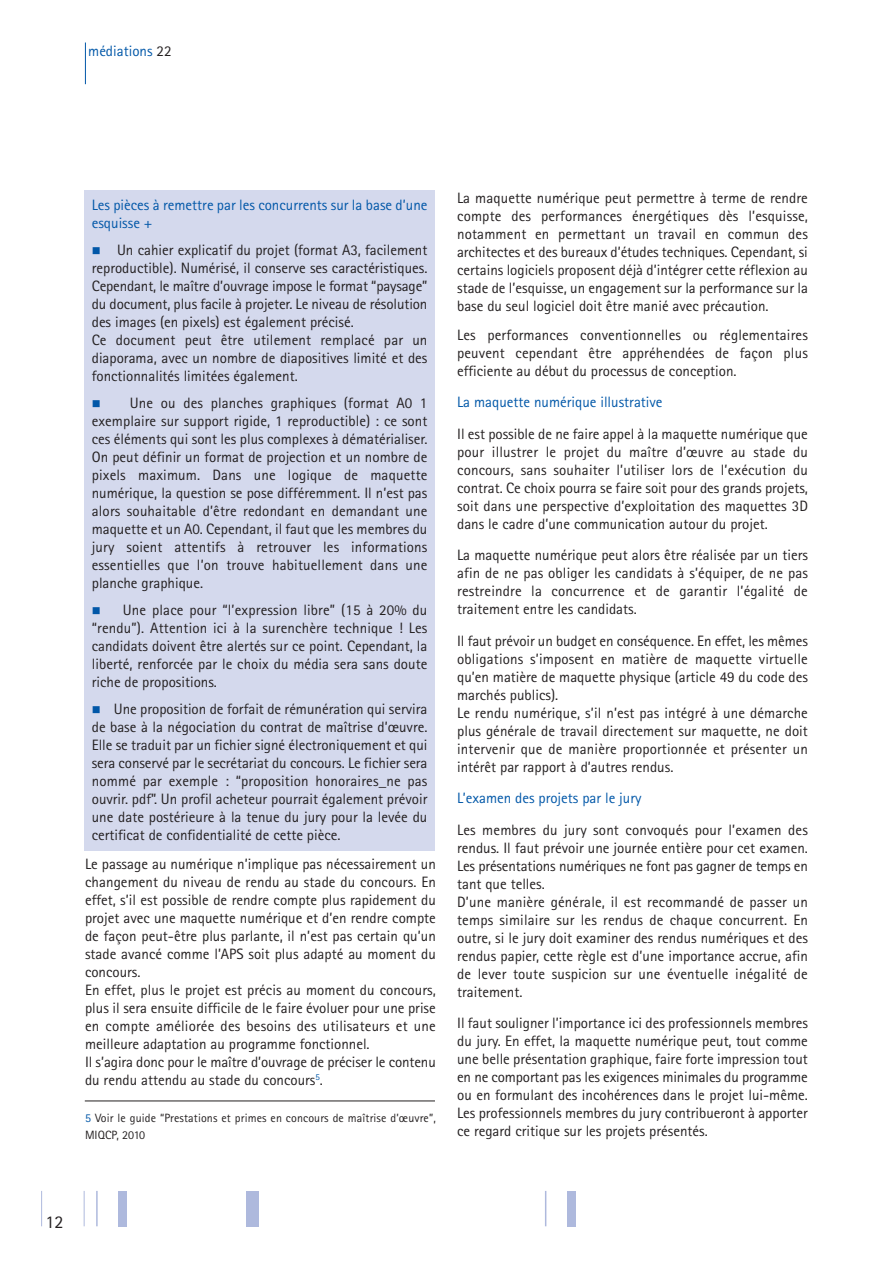
<style>
.page{position:relative;width:893px;height:1263px;background:#fff}
.page>*{position:absolute;margin:0;border:0;box-sizing:border-box;transform-origin:0 0}
.t1{font:18px "Agfa Rotis Sans Serif";color:#231f20}
.t2{font:15px/18px "Agfa Rotis Sans Serif";color:#231f20;text-align:justify}
.t3{font:15px/18px "Agfa Rotis Sans Serif";color:#0157a8}
.t4{font:12px/16.8px "Agfa Rotis Sans Serif";letter-spacing:.01em;color:#231f20}
.s1{color:#231f20}
.s2{color:#0157a8}
</style>
<div class="page">
<hr style="left:85px;top:43px;width:1px;height:41px;background:#0157a8">
<hr style="left:96px;top:1191px;width:2px;height:35px;background:#aeb9dd">
<hr style="left:84px;top:1191px;width:1px;height:35px;background:#aeb9dd">
<hr style="left:41px;top:1191px;width:1px;height:35px;background:#aeb9dd">
<div style="left:118px;top:1191px;width:9px;height:35px;background:#aeb9dd"></div>
<div style="left:246px;top:1191px;width:12px;height:35px;background:#aeb9dd"></div>
<hr style="left:545px;top:1191px;width:1px;height:35px;background:#aeb9dd">
<div style="left:567px;top:1191px;width:8px;height:35px;background:#aeb9dd"></div>
<div style="left:84px;top:191px;width:351px;height:660px;background:#d4d9ed"></div>
<hr style="left:85px;top:1101px;width:350px;height:1px;background:#231f20">
<p class="t3" style="left:88px;top:42px;width:85px">médiations <span class="s1">22</span></p>
<p class="t3" style="left:92px;top:196px;width:337px">Les pièces à remettre par les concurrents sur la base d’une esquisse +</p>
<p class="t2" style="left:92px;top:241px;width:337px;text-align:left;text-indent:25px">Un cahier explicatif du projet (format A3, facilement reproductible). Numérisé, il conserve ses caractéristiques.<br>Cependant, le maître d’ouvrage impose le format “paysage” du document, plus facile à projeter. Le niveau de résolution des images (en pixels) est également précisé.<br>Ce document peut être utilement remplacé par un diaporama, avec un nombre de diapositives limité et des fonctionnalités limitées également.</p>
<p class="t2" style="left:92px;top:394px;width:337px;text-indent:38px">Une ou des planches graphiques (format A0 1 exemplaire sur support rigide, 1 reproductible) : ce sont ces éléments qui sont les plus complexes à dématérialiser.<br>On peut définir un format de projection et un nombre de pixels maximum. Dans une logique de maquette numérique, la question se pose différemment. Il n’est pas alors souhaitable d’être redondant en demandant une maquette et un A0. Cependant, il faut que les membres du jury soient attentifs à retrouver les informations essentielles que l’on trouve habituellement dans une planche graphique.</p>
<p class="t2" style="left:92px;top:601px;width:337px;text-indent:31px">Une place pour “l’expression libre” (15 à 20% du “rendu”). Attention ici à la surenchère technique ! Les candidats doivent être alertés sur ce point. Cependant, la liberté, renforcée par le choix du média sera sans doute riche de propositions.</p>
<p class="t2" style="left:92px;top:700px;width:337px;text-indent:22px">Une proposition de forfait de rémunération qui servira de base à la négociation du contrat de maîtrise d’œuvre.<br>Elle se traduit par un fichier signé électroniquement et qui sera conservé par le secrétariat du concours. Le fichier sera nommé par exemple : “proposition honoraires_ne pas ouvrir. pdf”. Un profil acheteur pourrait également prévoir une date postérieure à la tenue du jury pour la levée du certificat de confidentialité de cette pièce.</p>
<p class="t2" style="left:85px;top:855px;width:352px;text-align:left">Le passage au numérique n’implique pas nécessairement un changement du niveau de rendu au stade du concours. En effet, s’il est possible de rendre compte plus rapidement du projet avec une maquette numérique et d’en rendre compte de façon peut être plus parlante, il n’est pas certain qu’un stade avancé comme l’APS soit plus adapté au moment du concours.<br>En effet, plus le projet est précis au moment du concours, plus il sera ensuite difficile de le faire évoluer pour une prise en compte améliorée des besoins des utilisateurs et une meilleure adaptation au programme fonctionnel.<br>Il s’agira donc pour le maître d’ouvrage de préciser le contenu du rendu attendu au stade du concours<sup>5</sup>.</p>
<p class="t4" style="left:85px;top:1109px;width:352px"><span class="s2">5</span> Voir le guide “Prestations et primes en concours de maîtrise d’oeuvre”,<br>MIQCP, 2010</p>
<p class="t2" style="left:457px;top:189px;width:352px">La maquette numérique peut permettre à terme de rendre compte des performances énergétiques dès l’esquisse, notamment en permettant un travail en commun des architectes et des bureaux d’études techniques. Cependant, si certains logiciels proposent déjà d’intégrer cette réflexion au stade de l’esquisse, un engagement sur la performance sur la base du seul logiciel doit être manié avec précaution.</p>
<p class="t2" style="left:457px;top:325px;width:352px">Les performances conventionnelles ou réglementaires peuvent cependant être appréhendées de façon plus efficiente au début du processus de conception.</p>
<p class="t3" style="left:457px;top:393px;width:207px">La maquette numérique illustrative</p>
<p class="t2" style="left:457px;top:424px;width:352px">Il est possible de ne faire appel à la maquette numérique que pour illustrer le projet du maître d’œuvre au stade du concours, sans souhaiter l’utiliser lors de l’exécution du contrat. Ce choix pourra se faire soit pour des grands projets, soit dans une perspective d’exploitation des maquettes 3D dans le cadre d’une communication autour du projet.</p>
<p class="t2" style="left:457px;top:546px;width:352px">La maquette numérique peut alors être réalisée par un tiers afin de ne pas obliger les candidats à s’équiper, de ne pas restreindre la concurrence et de garantir l’égalité de traitement entre les candidats.</p>
<p class="t2" style="left:457px;top:631px;width:352px;text-align:left">Il faut prévoir un budget en conséquence. En effet, les mêmes obligations s’imposent en matière de maquette virtuelle qu’en matière de maquette physique (article 49 du code des marchés publics).<br>Le rendu numérique, s’il n’est pas intégré à une démarche plus générale de travail directement sur maquette, ne doit intervenir que de manière proportionnée et présenter un intérêt par rapport à d’autres rendus.</p>
<p class="t3" style="left:457px;top:789px;width:186px">L’examen des projets par le jury</p>
<p class="t2" style="left:457px;top:820px;width:352px;text-align:left">Les membres du jury sont convoqués pour l’examen des rendus. Il faut prévoir une journée entière pour cet examen.<br>Les présentations numériques ne font pas gagner de temps en tant que telles.<br>D’une manière générale, il est recommandé de passer un temps similaire sur les rendus de chaque concurrent. En outre, si le jury doit examiner des rendus numériques et des rendus papier, cette règle est d’une importance accrue, afin de lever toute suspicion sur une éventuelle inégalité de traitement.</p>
<p class="t2" style="left:457px;top:1014px;width:352px">Il faut souligner l’importance ici des professionnels membres du jury. En effet, la maquette numérique peut, tout comme une belle présentation graphique, faire forte impression tout en ne comportant pas les exigences minimales du programme ou en formulant des incohérences dans le projet lui même.<br>Les professionnels membres du jury contribueront à apporter ce regard critique sur les projets présentés.</p>
<p class="t1" style="left:45px;top:1211px;width:20px">12</p>
</div>
